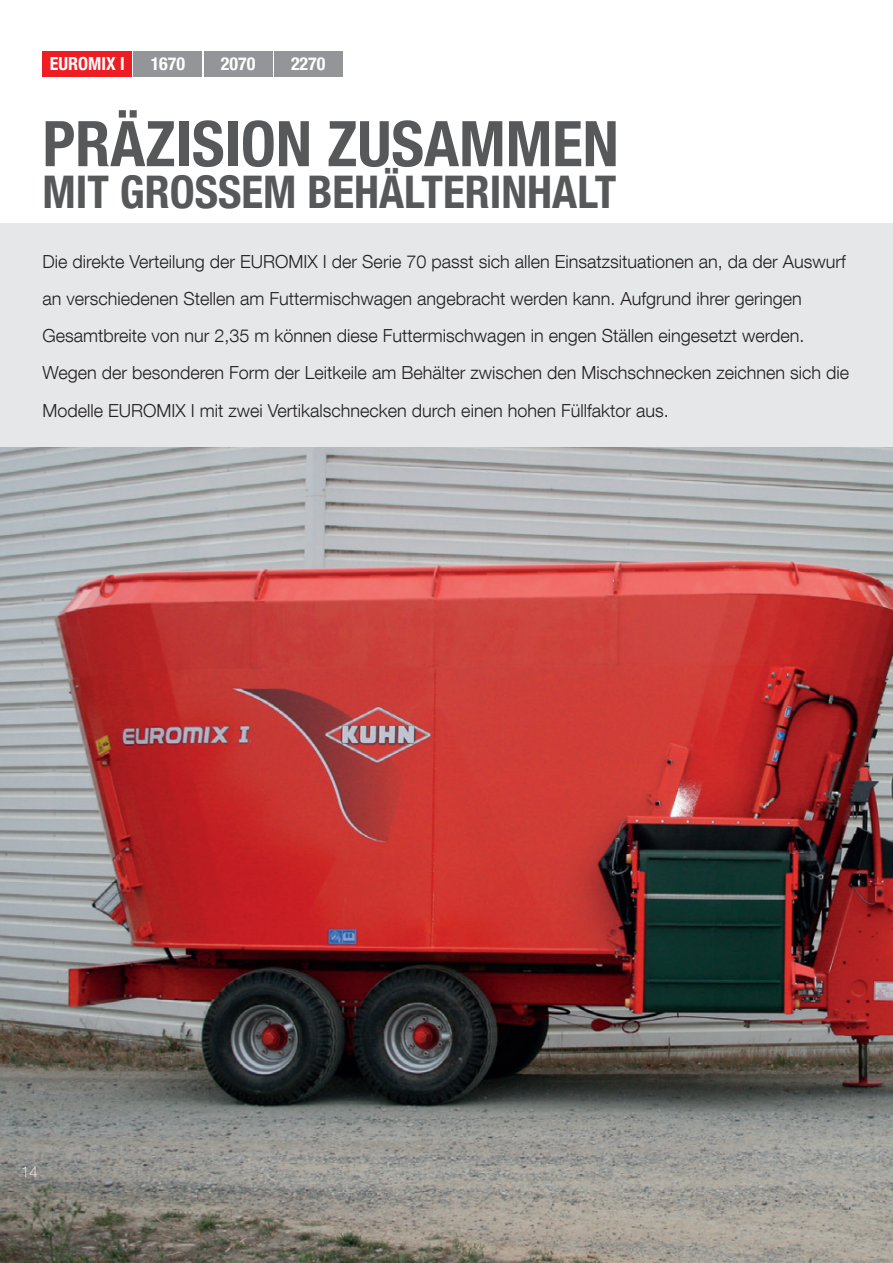
<style>
.page{position:relative;width:893px;height:1263px;background:#fff}
.page>*{position:absolute;margin:0;border:0;box-sizing:border-box;transform-origin:0 0}
.t1{font:700 condensed 63px "Helvetica Neue LT Com";color:#57585a}
.t2{font:700 condensed 45px "Helvetica Neue LT Com";color:#57585a}
.t3{font:300 18px/37.2px "Helvetica Neue LT Com";color:#231f20}
.t4{font:700 condensed 18px "Helvetica Neue LT Com";color:#fff}
.t5{font:100 15px "Helvetica Neue LT Com";color:#fff}
</style>
<div class="page">
<img style="left:0;top:446px;width:893px;height:817px">
<div style="left:43px;top:51px;width:89px;height:26px;background:#ee1d23"></div>
<div style="left:134px;top:51px;width:68px;height:26px;background:#939598"></div>
<div style="left:204px;top:51px;width:68px;height:26px;background:#939598"></div>
<div style="left:274px;top:51px;width:68px;height:26px;background:#939598"></div>
<div style="left:0;top:223px;width:893px;height:223px;background:#e6e7e9"></div>
<p class="t4" style="left:50px;top:53px;width:76px">EUROMIX I</p>
<p class="t4" style="left:151px;top:53px;width:36px">1670</p>
<p class="t4" style="left:221px;top:53px;width:36px">2070</p>
<p class="t4" style="left:291px;top:53px;width:36px">2270</p>
<h1 class="t1" style="left:43px;top:106px;width:578px">PRÄZISION ZUSAMMEN</h1>
<h2 class="t2" style="left:43px;top:165px;width:575px">MIT GROSSEM BEHÄLTERINHALT</h2>
<p class="t3" style="left:43px;top:242px;width:808px">Die direkte Verteilung der EUROMIX I der Serie 70 passt sich allen Einsatzsituationen an, da der Auswurf an verschiedenen Stellen am Futtermischwagen angebracht werden kann. Aufgrund ihrer geringen Gesamtbreite von nur 2,35 m können diese Futtermischwagen in engen Ställen eingesetzt werden.<br>Wegen der besonderen Form der Leitkeile am Behälter zwischen den Mischschnecken zeichnen sich die Modelle EUROMIX I mit zwei Vertikalschnecken durch einen hohen Füllfaktor aus.</p>
<p class="t5" style="left:21px;top:1163px;width:18px">14</p>
</div>
